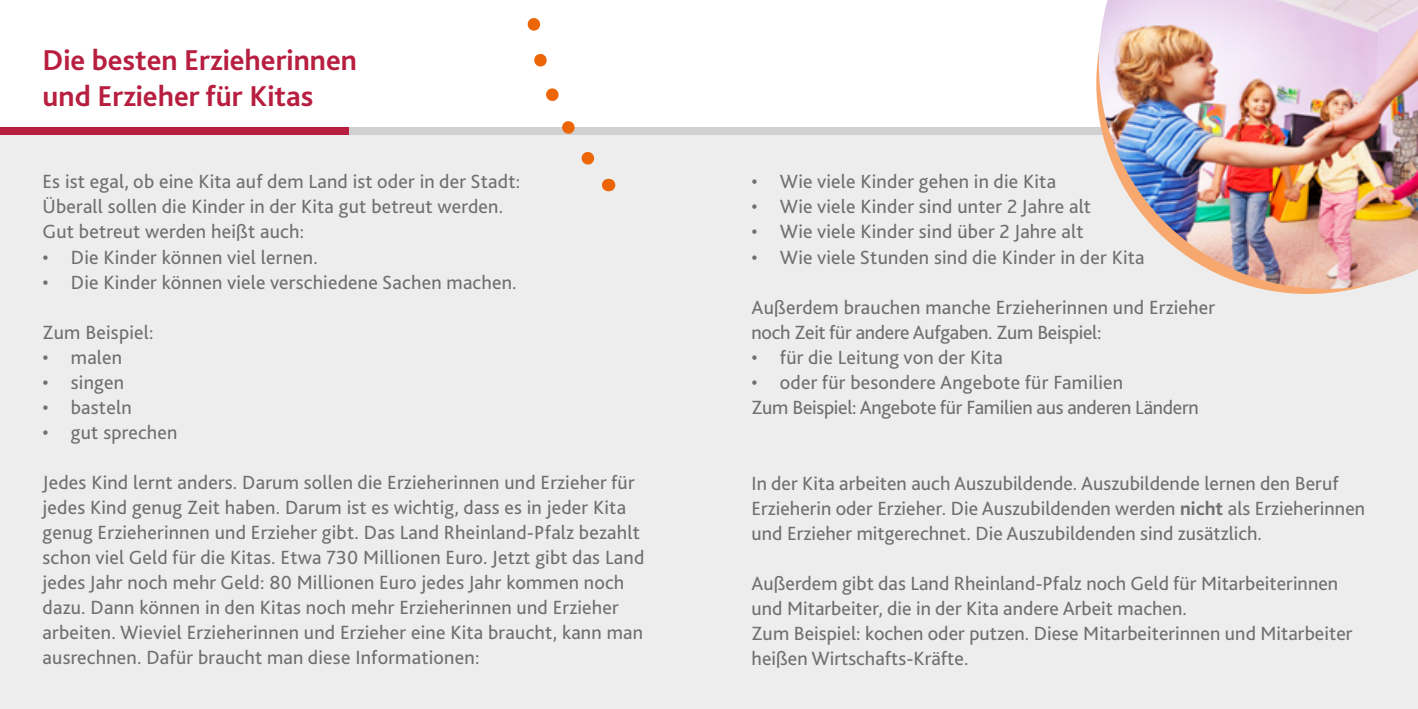
<style>
.page{position:relative;width:1418px;height:709px;background:#fff}
.page>*{position:absolute;margin:0;border:0;box-sizing:border-box;transform-origin:0 0}
.t1{font:700 30px/36px "Bliss 2";color:#b71e3f}
.t2{font:20px/25px "Bliss 2";letter-spacing:.01em;color:#706f6f}
.t3{font:20px/25px "Bliss 2";letter-spacing:-.015em;color:#706f6f}
.s1{font-weight:700}
</style>
<div class="page">
<div style="left:694px;top:131px;width:723px;height:578px;background:#ededed"></div>
<div style="left:0;top:131px;width:709px;height:578px;background:#ededed"></div>
<div style="left:121px;top:128px;width:1007px;height:7px;background:#d0d0d0"></div>
<svg style="left:1096px;top:57px;width:257px;height:237px"></svg>
<div style="left:0;top:128px;width:348px;height:7px;background:#b71e3f"></div>
<svg style="left:471px;top:18px;width:157px;height:173px"></svg>
<img style="left:1098px;top:0;width:319px;height:289px">
<h1 class="t1" style="left:43px;top:41px;width:316px">Die besten Erzieherinnen und Erzieher für Kitas</h1>
<p class="t2" style="left:43px;top:169px;width:479px">Es ist egal, ob eine Kita auf dem Land ist oder in der Stadt:<br>Überall sollen die Kinder in der Kita gut betreut werden.<br>Gut betreut werden heißt auch:</p>
<p class="t2" style="left:43px;top:244px;width:277px">• Die Kinder können viel lernen.</p>
<p class="t2" style="left:43px;top:269px;width:476px">• Die Kinder können viele verschiedene Sachen machen.</p>
<p class="t2" style="left:43px;top:319px;width:113px">Zum Beispiel:</p>
<p class="t2" style="left:43px;top:344px;width:81px">• malen</p>
<p class="t2" style="left:43px;top:369px;width:83px">• singen</p>
<p class="t2" style="left:43px;top:394px;width:91px">• basteln</p>
<p class="t2" style="left:43px;top:419px;width:136px">• gut sprechen</p>
<p class="t2" style="left:43px;top:469px;width:603px">Jedes Kind lernt anders. Darum sollen die Erzieherinnen und Erzieher für jedes Kind genug Zeit haben. Darum ist es wichtig, dass es in jeder Kita genug Erzieherinnen und Erzieher gibt. Das Land Rheinland-Pfalz bezahlt schon viel Geld für die Kitas. Etwa 730 Millionen Euro. Jetzt gibt das Land jedes Jahr noch mehr Geld: 80 Millionen Euro jedes Jahr kommen noch dazu. Dann können in den Kitas noch mehr Erzieherinnen und Erzieher arbeiten. Wieviel Erzieherinnen und Erzieher eine Kita braucht, kann man ausrechnen. Dafür braucht man diese Informationen:</p>
<p class="t2" style="left:751px;top:470px;width:615px">In der Kita arbeiten auch Auszubildende. Auszubildende lernen den Beruf<br>Erzieherin oder Erzieher. Die Auszubildenden werden <span class="s1">nicht</span> als Erzieherinnen und Erzieher mitgerechnet. Die Auszubildenden sind zusätzlich.</p>
<p class="t2" style="left:751px;top:169px;width:306px">• Wie viele Kinder gehen in die Kita</p>
<p class="t2" style="left:751px;top:194px;width:341px">• Wie viele Kinder sind unter 2 Jahre alt</p>
<p class="t2" style="left:751px;top:219px;width:333px">• Wie viele Kinder sind über 2 Jahre alt</p>
<p class="t2" style="left:751px;top:244px;width:394px">• Wie viele Stunden sind die Kinder in der Kita</p>
<p class="t2" style="left:751px;top:294px;width:465px">Außerdem brauchen manche Erzieherinnen und Erzieher noch Zeit für andere Aufgaben. Zum Beispiel:</p>
<p class="t2" style="left:751px;top:344px;width:253px">• für die Leitung von der Kita</p>
<p class="t3" style="left:751px;top:369px;width:449px">• oder für besondere Angebote für Familien<br>Zum Beispiel: Angebote für Familien aus anderen Ländern</p>
<p class="t2" style="left:751px;top:570px;width:602px">Außerdem gibt das Land Rheinland-Pfalz noch Geld für Mitarbeiterinnen und Mitarbeiter, die in der Kita andere Arbeit machen.<br>Zum Beispiel: kochen oder putzen. Diese Mitarbeiterinnen und Mitarbeiter heißen Wirtschafts-Kräfte.</p>
</div>
